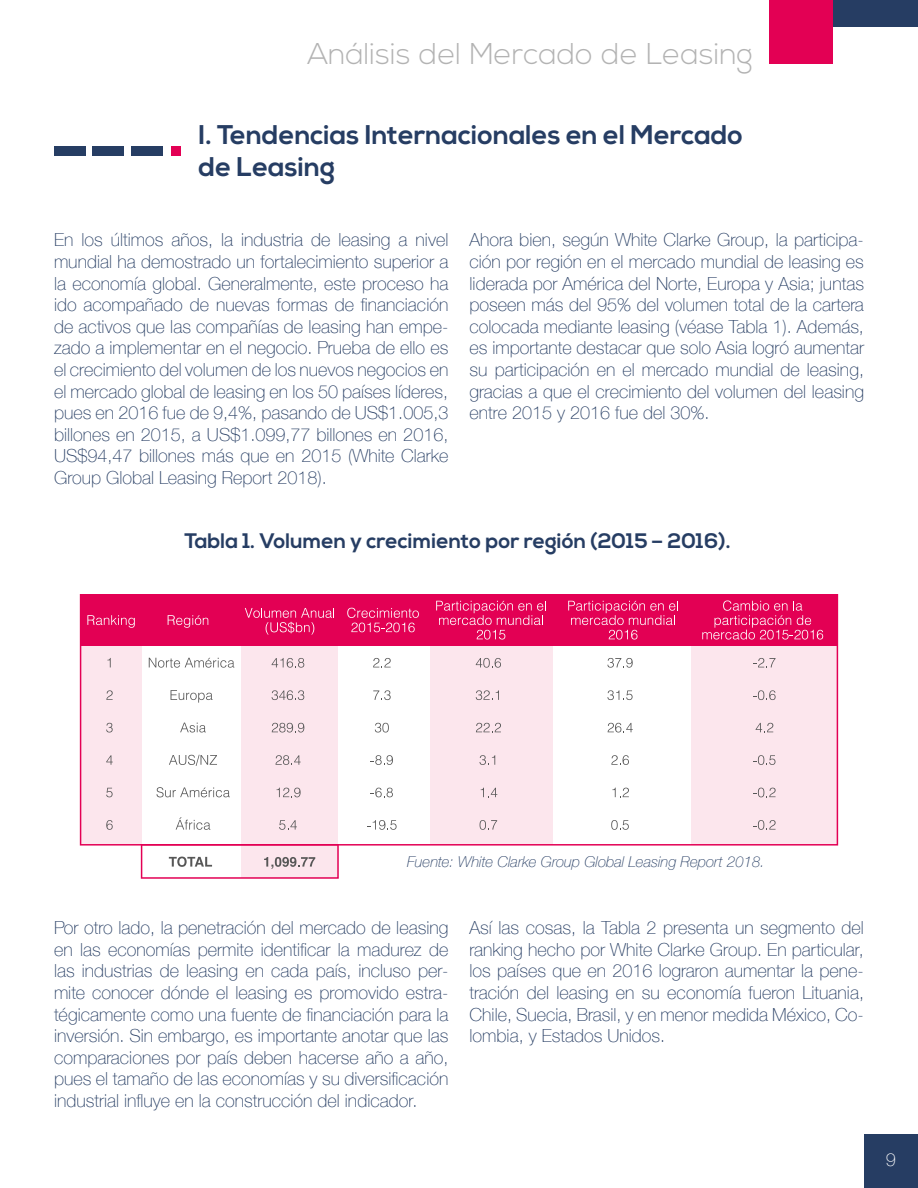
<style>
.page{position:relative;width:918px;height:1188px;background:#fff}
.page>*{position:absolute;margin:0;border:0;box-sizing:border-box;transform-origin:0 0}
.t1{font:300 30px "Nexa";color:#b3b3b3}
.t2{font:700 27px/32.4px "Nexa";color:#263d63}
.t3{font:700 21px "Nexa";color:#263d63}
.t4{font:100 18px/21.6px "Helvetica Neue";color:#263d63;text-align:justify}
.t5{font:100 18px "Helvetica Neue";color:#fff}
.t6{font:italic 100 15px "Helvetica Neue";color:#263d63}
</style>
<div class="page">
<div style="left:864px;top:1134px;width:54px;height:54px;background:#263d63"></div>
<div style="left:769px;top:0;width:64px;height:64px;background:#e30054"></div>
<div style="left:833px;top:0;width:85px;height:27px;background:#263d63"></div>
<div style="left:54px;top:146px;width:31px;height:10px;background:#263d63"></div>
<div style="left:93px;top:146px;width:31px;height:10px;background:#263d63"></div>
<div style="left:132px;top:146px;width:31px;height:10px;background:#263d63"></div>
<div style="left:171px;top:146px;width:10px;height:10px;background:#e30054"></div>
<svg style="left:80px;top:594px;width:758px;height:252px;fill:#fce6ed"></svg>
<div style="left:81px;top:595px;width:756px;height:51px;background:#e30054"></div>
<svg style="left:87px;top:615px;width:48px;height:13px"></svg>
<svg style="left:168px;top:615px;width:40px;height:13px"></svg>
<svg style="left:245px;top:608px;width:89px;height:27px"></svg>
<svg style="left:347px;top:608px;width:72px;height:24px"></svg>
<svg style="left:436px;top:601px;width:110px;height:39px"></svg>
<svg style="left:568px;top:601px;width:110px;height:39px"></svg>
<svg style="left:702px;top:600px;width:121px;height:40px"></svg>
<svg style="left:107px;top:658px;width:4px;height:9px"></svg>
<svg style="left:149px;top:658px;width:85px;height:10px"></svg>
<svg style="left:272px;top:658px;width:32px;height:10px"></svg>
<svg style="left:373px;top:658px;width:18px;height:9px"></svg>
<svg style="left:476px;top:658px;width:25px;height:10px"></svg>
<svg style="left:607px;top:658px;width:26px;height:10px"></svg>
<svg style="left:753px;top:658px;width:23px;height:9px"></svg>
<svg style="left:106px;top:690px;width:7px;height:10px"></svg>
<svg style="left:171px;top:690px;width:42px;height:13px"></svg>
<svg style="left:272px;top:690px;width:32px;height:10px"></svg>
<svg style="left:373px;top:690px;width:18px;height:10px"></svg>
<svg style="left:476px;top:690px;width:23px;height:10px"></svg>
<svg style="left:607px;top:690px;width:26px;height:10px"></svg>
<svg style="left:753px;top:690px;width:23px;height:10px"></svg>
<svg style="left:106px;top:723px;width:7px;height:10px"></svg>
<svg style="left:180px;top:723px;width:26px;height:10px"></svg>
<svg style="left:272px;top:723px;width:32px;height:10px"></svg>
<svg style="left:375px;top:723px;width:14px;height:10px"></svg>
<svg style="left:476px;top:723px;width:25px;height:9px"></svg>
<svg style="left:608px;top:723px;width:25px;height:10px"></svg>
<svg style="left:756px;top:723px;width:17px;height:9px"></svg>
<svg style="left:106px;top:755px;width:7px;height:10px"></svg>
<svg style="left:169px;top:755px;width:48px;height:11px"></svg>
<svg style="left:276px;top:755px;width:25px;height:10px"></svg>
<svg style="left:371px;top:755px;width:22px;height:10px"></svg>
<svg style="left:480px;top:755px;width:15px;height:10px"></svg>
<svg style="left:611px;top:755px;width:18px;height:10px"></svg>
<svg style="left:753px;top:755px;width:22px;height:10px"></svg>
<svg style="left:106px;top:788px;width:7px;height:9px"></svg>
<svg style="left:157px;top:787px;width:73px;height:10px"></svg>
<svg style="left:276px;top:788px;width:25px;height:9px"></svg>
<svg style="left:371px;top:788px;width:22px;height:9px"></svg>
<svg style="left:481px;top:788px;width:16px;height:9px"></svg>
<svg style="left:612px;top:788px;width:17px;height:9px"></svg>
<svg style="left:753px;top:788px;width:23px;height:9px"></svg>
<svg style="left:106px;top:820px;width:7px;height:10px"></svg>
<svg style="left:176px;top:817px;width:34px;height:13px"></svg>
<svg style="left:279px;top:820px;width:18px;height:10px"></svg>
<svg style="left:367px;top:820px;width:30px;height:10px"></svg>
<svg style="left:480px;top:820px;width:17px;height:10px"></svg>
<svg style="left:611px;top:820px;width:18px;height:10px"></svg>
<svg style="left:753px;top:820px;width:23px;height:10px"></svg>
<svg style="left:141px;top:844px;width:198px;height:35px"></svg>
<h1 class="t1" style="left:307px;top:36px;width:447px">Análisis del Mercado de Leasing</h1>
<h2 class="t2" style="left:198px;top:119px;width:546px">I. Tendencias Internacionales en el Mercado de Leasing</h2>
<p class="t4" style="left:54px;top:228px;width:396px">En los últimos años, la industria de leasing a nivel mundial ha demostrado un fortalecimiento superior a la economía global. Generalmente, este proceso ha ido acompañado de nuevas formas de financiación de activos que las compañías de leasing han empe&shy;zado a implementar en el negocio. Prueba de ello es el crecimiento del volumen de los nuevos negocios en el mercado global de leasing en los 50 países líderes, pues en 2016 fue de 9,4%, pasando de US$1.005,3 billones en 2015, a US$1.099,77 billones en 2016, US$94,47 billones más que en 2015 (White Clarke Group Global Leasing Report 2018).</p>
<p class="t4" style="left:470px;top:228px;width:396px">Ahora bien, según White Clarke Group, la participa&shy;ción por región en el mercado mundial de leasing es liderada por América del Norte, Europa y Asia; juntas poseen más del 95% del volumen total de la cartera colocada mediante leasing (véase Tabla 1). Además, es importante destacar que solo Asia logró aumentar su participación en el mercado mundial de leasing, gracias a que el crecimiento del volumen del leasing entre 2015 y 2016 fue del 30%.</p>
<p class="t3" style="left:185px;top:528px;width:548px">Tabla 1. Volumen y crecimiento por región (2015 – 2016).</p>
<p class="t6" style="left:407px;top:851px;width:359px">Fuente: White Clarke Group Global Leasing Report 2018.</p>
<p class="t4" style="left:54px;top:916px;width:396px">Por otro lado, la penetración del mercado de leasing en las economías permite identificar la madurez de las industrias de leasing en cada país, incluso per&shy;mite conocer dónde el leasing es promovido estra&shy;tégicamente como una fuente de financiación para la inversión. Sin embargo, es importante anotar que las comparaciones por país deben hacerse año a año, pues el tamaño de las economías y su diversificación industrial influye en la construcción del indicador.</p>
<p class="t4" style="left:470px;top:916px;width:396px">Así las cosas, la Tabla 2 presenta un segmento del ranking hecho por White Clarke Group. En particular, los países que en 2016 lograron aumentar la pene&shy;tración del leasing en su economía fueron Lituania, Chile, Suecia, Brasil, y en menor medida México, Co&shy;lombia, y Estados Unidos.</p>
<p class="t5" style="left:886px;top:1146px;width:12px">9</p>
</div>
